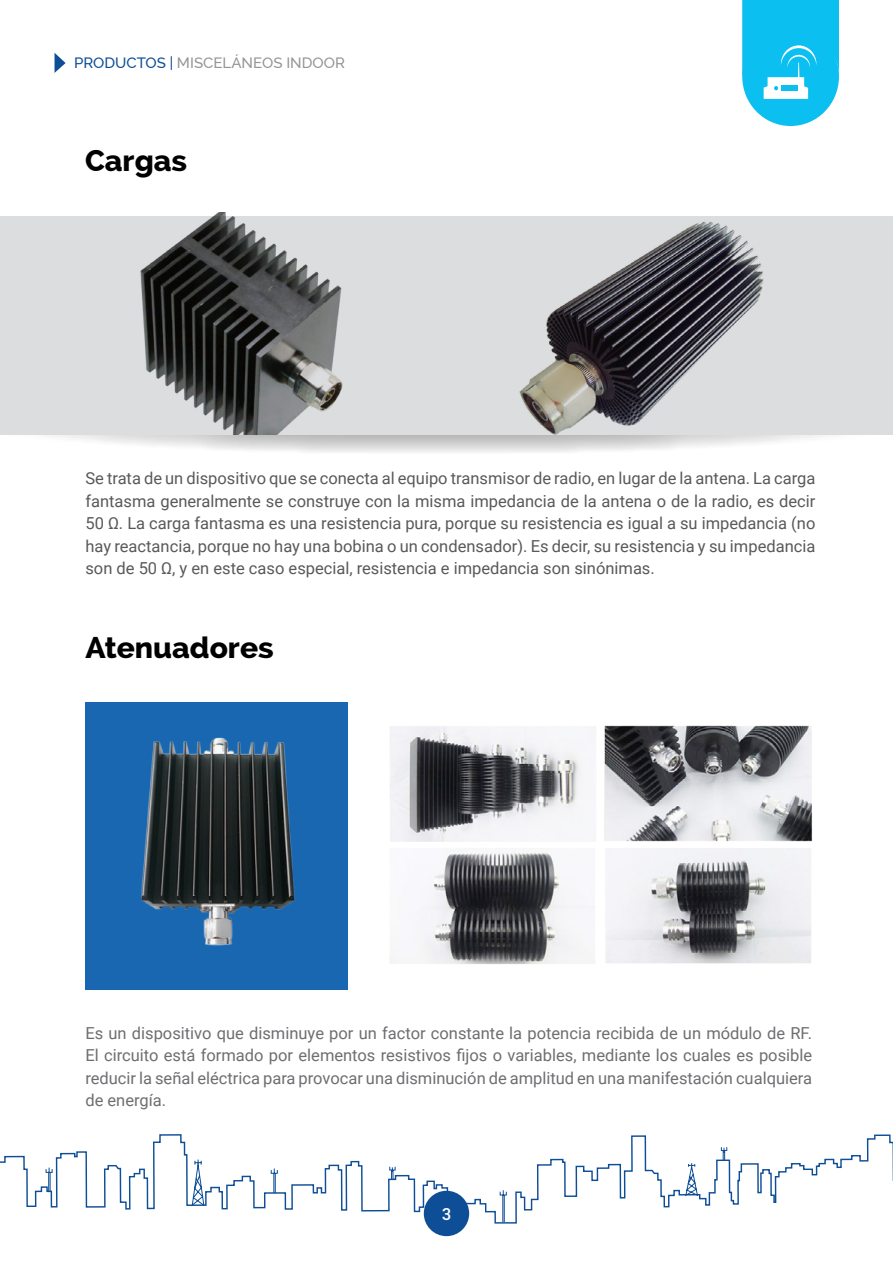
<style>
.page{position:relative;width:893px;height:1263px;background:#fff}
.page>*{position:absolute;margin:0;border:0;box-sizing:border-box;transform-origin:0 0}
.t1{font:800 30px "Raleway";color:#000}
.t2{font:16.5px/22.5px "Roboto";color:#58595b;text-align:justify}
.t3{font:16.5px/22.5px "Roboto";color:#6d6e71;text-align:justify}
.t4{font:500 16.5px "Roboto";color:#fff}
.t5{font:500 15px "Raleway";color:#939598}
.s1{color:#0e4e96}
</style>
<div class="page">
<svg style="left:0;top:1134px;width:893px;height:90px"></svg>
<svg style="left:45px;top:1158px;width:462px;height:65px"></svg>
<svg style="left:721px;top:1147px;width:6px;height:13px"></svg>
<svg style="left:685px;top:1163px;width:13px;height:34px"></svg>
<div style="left:424px;top:1191px;width:45px;height:45px;background:#0e4e96;border-radius:50%"></div>
<div style="left:85px;top:702px;width:262px;height:287px;background:#1967b0"></div>
<img style="left:141px;top:737px;width:154px;height:209px">
<img style="left:390px;top:725px;width:422px;height:239px">
<img style="left:4px;top:434px;width:889px;height:18px">
<div style="left:1px;top:216px;width:892px;height:218px;background:#dcddde"></div>
<img style="left:140px;top:212px;width:203px;height:222px">
<img style="left:519px;top:222px;width:245px;height:212px">
<svg style="left:742px;top:0;width:97px;height:126px;background:#32caf3"></svg>
<svg style="left:55px;top:53px;width:11px;height:20px"></svg>
<p class="t5" style="left:74px;top:54px;width:272px"><span class="s1">PRODUCTOS |</span> MISCELÁNEOS INDOOR</p>
<h1 class="t1" style="left:85px;top:144px;width:103px">Cargas</h1>
<p class="t2" style="left:85px;top:466px;width:731px">Se trata de un dispositivo que se conecta al equipo transmisor de radio, en lugar de la antena. La carga fantasma generalmente se construye con la misma impedancia de la antena o de la radio, es decir 50 Ω. La carga fantasma es una resistencia pura, porque su resistencia es igual a su impedancia (no hay reactancia, porque no hay una bobina o un condensador). Es decir, su resistencia y su impedancia son de 50 Ω, y en este caso especial, resistencia e impedancia son sinónimas.</p>
<h1 class="t1" style="left:85px;top:631px;width:190px">Atenuadores</h1>
<p class="t3" style="left:85px;top:1021px;width:728px">Es un dispositivo que disminuye por un factor constante la potencia recibida de un módulo de RF.<br>El circuito está formado por elementos resistivos fijos o variables, mediante los cuales es posible reducir la señal eléctrica para provocar una disminución de amplitud en una manifestación cualquiera de energía.</p>
<p class="t4" style="left:442px;top:1202px;width:11px">3</p>
</div>
